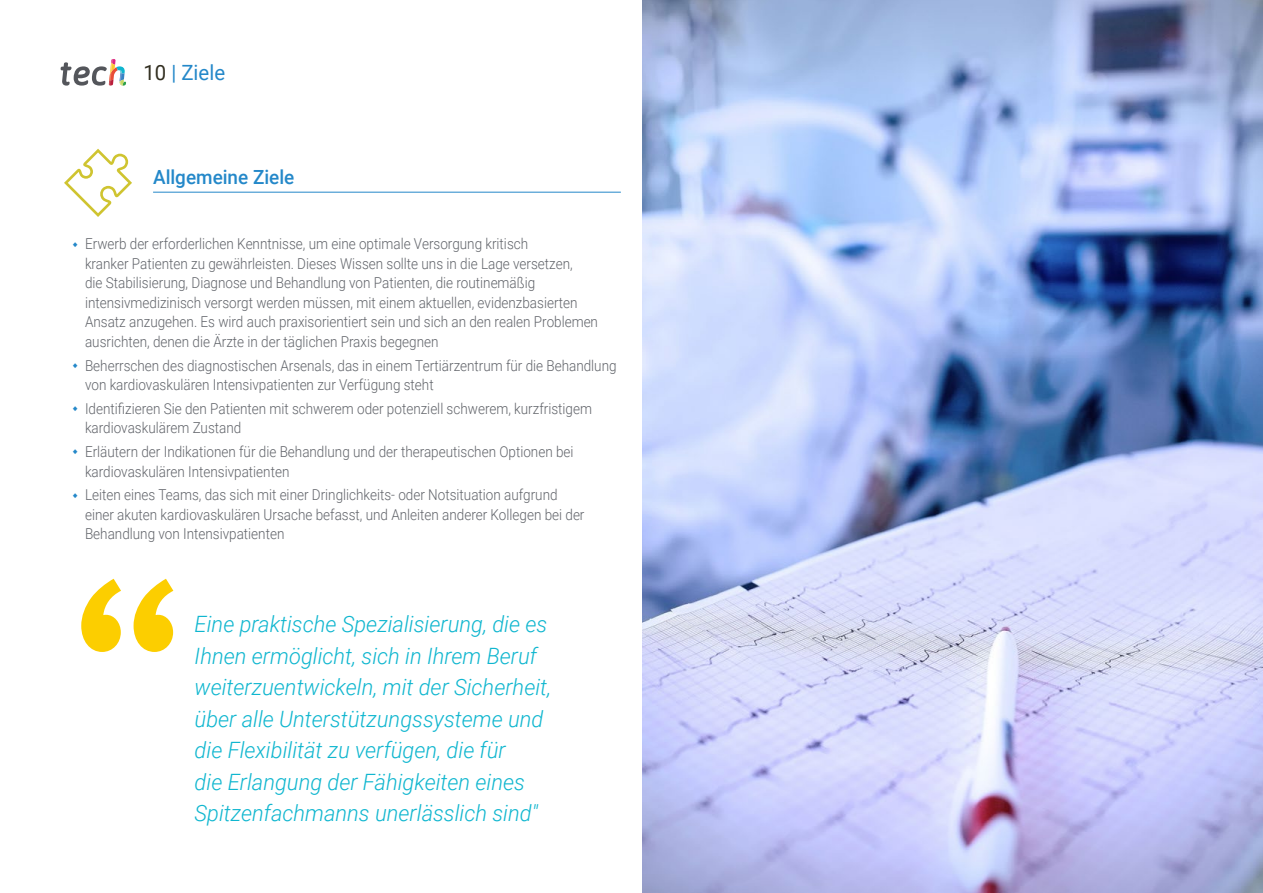
<style>
.page{position:relative;width:1263px;height:893px;background:#fff}
.page>*{position:absolute;margin:0;border:0;box-sizing:border-box;transform-origin:0 0}
.t1{font:italic 300 22.5px/31.5px "Roboto";color:#0fb6cf}
.t2{font:21px "Roboto";color:#2488c9}
.t3{font:500 19.5px "Roboto";color:#2488c9}
.t4{font:300 15px/19.5px "Roboto";color:#61646a;scale:.9 1}
.s1{color:#312e20}
</style>
<div class="page">
<hr style="left:153px;top:192px;width:468px;height:1px;background:#2488c9">
<svg style="left:64px;top:149px;width:68px;height:68px"></svg>
<svg style="left:61px;top:59px;width:65px;height:27px"></svg>
<img style="left:642px;top:0;width:621px;height:893px">
<svg style="left:81px;top:579px;width:92px;height:73px"></svg>
<h2 class="t2" style="left:144px;top:57px;width:83px"><span class="s1">10</span> | Ziele</h2>
<h3 class="t3" style="left:153px;top:163px;width:143px">Allgemeine Ziele</h3>
<p class="t4" style="left:85px;top:234px;width:571px">Erwerb der erforderlichen Kenntnisse, um eine optimale Versorgung kritisch<br>kranker Patienten zu gewährleisten. Dieses Wissen sollte uns in die Lage versetzen,<br>die Stabilisierung, Diagnose und Behandlung von Patienten, die routinemäßig intensivmedizinisch versorgt werden müssen, mit einem aktuellen, evidenzbasierten Ansatz anzugehen. Es wird auch praxisorientiert sein und sich an den realen Problemen ausrichten, denen die Ärzte in der täglichen Praxis begegnen</p>
<p class="t4" style="left:85px;top:355px;width:592px">Beherrschen des diagnostischen Arsenals, das in einem Tertiärzentrum für die Behandlung von kardiovaskulären Intensivpatienten zur Verfügung steht</p>
<p class="t4" style="left:85px;top:398px;width:565px">Identifizieren Sie den Patienten mit schwerem oder potenziell schwerem, kurzfristigem kardiovaskulärem Zustand</p>
<p class="t4" style="left:85px;top:441px;width:544px">Erläutern der Indikationen für die Behandlung und der therapeutischen Optionen bei kardiovaskulären Intensivpatienten</p>
<p class="t4" style="left:85px;top:485px;width:556px">Leiten eines Teams, das sich mit einer Dringlichkeits- oder Notsituation aufgrund einer akuten kardiovaskulären Ursache befasst, und Anleiten anderer Kollegen bei der<br>Behandlung von Intensivpatienten</p>
<p class="t1" style="left:195px;top:608px;width:358px">Eine praktische Spezialisierung, die es Ihnen ermöglicht, sich in Ihrem Beruf weiterzuentwickeln, mit der Sicherheit, über alle Unterstützungssysteme und die Flexibilität zu verfügen, die für<br>die Erlangung der Fähigkeiten eines Spitzenfachmanns unerlässlich sind"</p>
</div>
